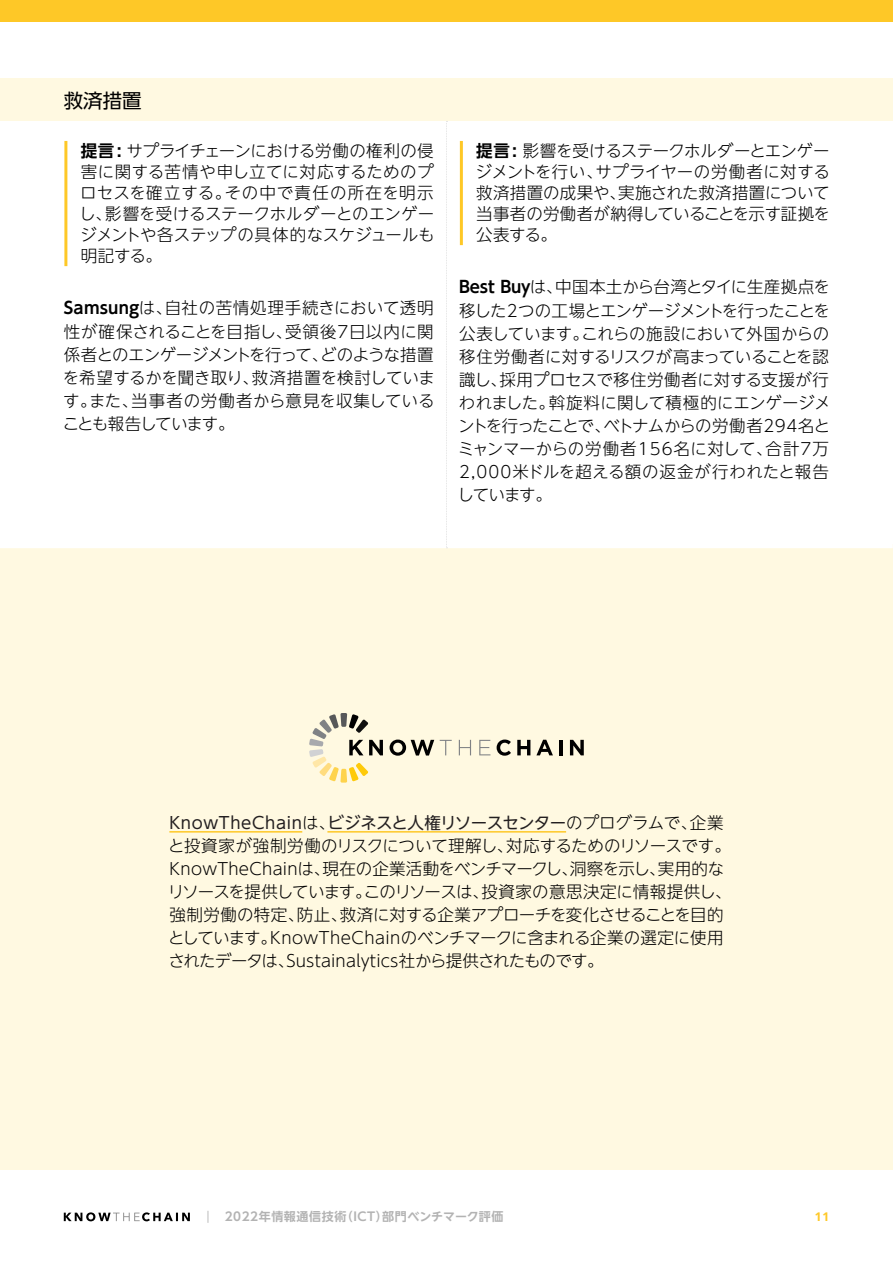
<style>
.page{position:relative;width:893px;height:1263px;background:#fff}
.page>*{position:absolute;margin:0;border:0;box-sizing:border-box;transform-origin:0 0}
.t1{font:19.5px "UD Shin Go NT Pro";color:#000}
.表テキストメイン{font:300 16.5px/23.1px "UD Shin Go NT Pro";color:#000;text-align:justify}
.本文BLACK{font:300 16.5px/23.1px "UD Shin Go NT Pro";letter-spacing:-.01em;color:#000}
.表テキスト_ライン{font:300 16.5px/21px "UD Shin Go NT Pro";letter-spacing:-.02em;color:#000;text-align:justify}
.本文_ライン{font:300 16.5px/21px "UD Shin Go NT Pro";letter-spacing:-.015em;color:#000;text-align:justify}
.t2{font:700 12px "UD Shin Go NT Pro De";letter-spacing:.05em;color:#b3b3b3}
.t3{font:700 12px "Open Sans";color:#fec827}
.s1{font-family:"UD Shin Go NT Pro De";font-weight:700}
.s2{font-weight:400;color:#231f20}
.s3{font-family:"Open Sans";font-weight:400}
</style>
<div class="page">
<div style="left:0;top:544px;width:893px;height:625px;background:#fff9e1"></div>
<div style="left:0;top:78px;width:893px;height:43px;background:#fff9e1"></div>
<svg style="left:0;top:121px;width:893px;height:427px"></svg>
<svg style="left:446px;top:121px;width:1px;height:427px"></svg>
<hr style="left:64px;top:141px;width:3px;height:125px;background:#fec827">
<hr style="left:460px;top:141px;width:3px;height:104px;background:#fec827">
<svg style="left:309px;top:713px;width:74px;height:70px"></svg>
<svg style="left:390px;top:739px;width:44px;height:17px"></svg>
<svg style="left:440px;top:740px;width:12px;height:15px"></svg>
<svg style="left:459px;top:740px;width:12px;height:15px"></svg>
<svg style="left:479px;top:740px;width:11px;height:15px"></svg>
<svg style="left:497px;top:739px;width:14px;height:17px"></svg>
<svg style="left:517px;top:740px;width:13px;height:15px"></svg>
<svg style="left:536px;top:740px;width:17px;height:15px"></svg>
<hr style="left:559px;top:740px;width:3px;height:15px;background:#000">
<svg style="left:570px;top:740px;width:14px;height:15px"></svg>
<hr style="left:169px;top:831px;width:133px;height:1px;background:#fec827">
<hr style="left:327px;top:831px;width:239px;height:1px;background:#fec827">
<div style="left:0;top:0;width:893px;height:21px;background:#fec827"></div>
<svg style="left:64px;top:1212px;width:126px;height:9px"></svg>
<p class="t1" style="left:64px;top:85px;width:79px">救済措置</p>
<p class="表テキスト_ライン" style="left:79px;top:139px;width:357px"><span class="s1">提言:</span> サプライチェーンにおける労働の権利の侵害に関する苦情や申し立てに対応するためのプロセスを確立する。その中で責任の所在を明示し、影響を受けるステークホルダーとのエンゲージメントや各ステップの具体的なスケジュールも明記する。</p>
<p class="表テキストメイン" style="left:63px;top:296px;width:374px"><span class="s1">Samsung</span>は、自社の苦情処理手続きにおいて透明性が確保されることを目指し、受領後7日以内に関係者とのエンゲージメントを行って、どのような措置を希望するかを聞き取り、救済措置を検討しています。また、当事者の労働者から意見を収集していることも報告しています。</p>
<p class="本文_ライン" style="left:476px;top:139px;width:356px"><span class="s1">提言:</span> 影響を受けるステークホルダーとエンゲージメントを行い、サプライヤーの労働者に対する救済措置の成果や、実施された救済措置について当事者の労働者が納得していることを示す証拠を公表する。</p>
<p class="表テキストメイン" style="left:457px;top:275px;width:375px"><span class="s1">Best Buy</span>は、中国本土から台湾とタイに生産拠点を移した2つの工場とエンゲージメントを行ったことを公表しています。これらの施設において外国からの移住労働者に対するリスクが高まっていることを認識し、採用プロセスで移住労働者に対する支援が行われました。斡旋料に関して積極的にエンゲージメントを行ったことで、ベトナムからの労働者294名とミャンマーからの労働者156名に対して、合計7万2,000米ドルを超える額の返金が行われたと報告しています。</p>
<p class="本文BLACK" style="left:168px;top:810px;width:565px"><span class="s2">KnowTheChain</span>は、<span class="s2">ビジネスと人権リソースセンター</span>のプログラムで、企業と投資家が強制労働のリスクについて理解し、対応するためのリソースです。KnowTheChainは、現在の企業活動をベンチマークし、洞察を示し、実用的なリソースを提供しています。このリソースは、投資家の意思決定に情報提供し、強制労働の特定、防止、救済に対する企業アプローチを変化させることを目的としています。KnowTheChainのベンチマークに含まれる企業の選定に使用されたデータは、Sustainalytics社から提供されたものです。</p>
<p class="t2" style="left:205px;top:1207px;width:300px"><span class="s3">|</span> 2022年情報通信技術（ICT）部門ベンチマーク評価</p>
<p class="t3" style="left:815px;top:1208px;width:16px">11</p>
</div>
